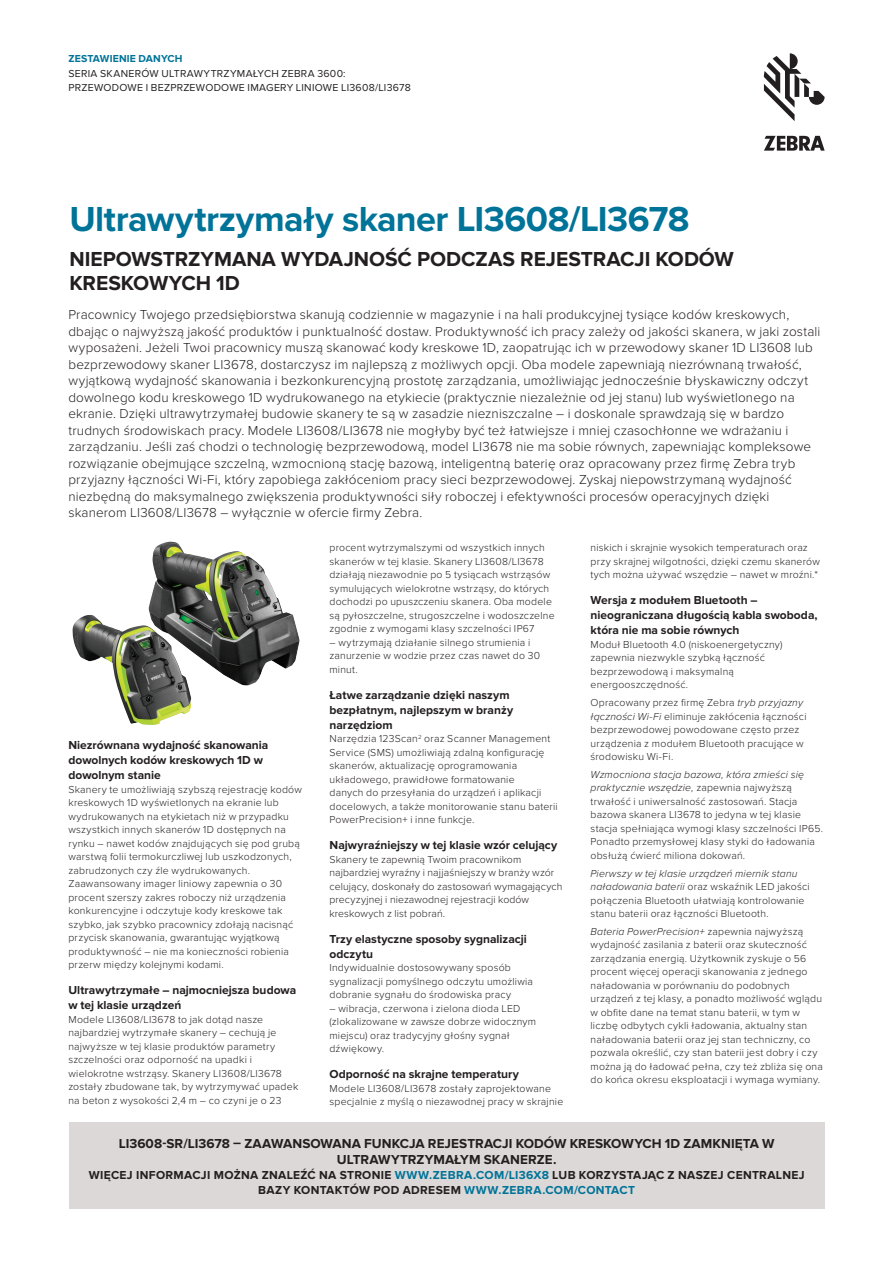
<style>
.page{position:relative;width:893px;height:1263px;background:#fff}
.page>*{position:absolute;margin:0;border:0;box-sizing:border-box;transform-origin:0 0}
.Title_Headline{font:700 36px "Proxima Nova";letter-spacing:-.015em;color:#007398}
.Title_Subhead{font:700 21px/24px "Proxima Nova";letter-spacing:-.005em;color:#231f20}
.Intro_Body_Copy{font:300 13.5px/16.5px "Proxima Nova";letter-spacing:.01em;color:#231f20}
.Callout_1{font:700 13.5px/16.5px "Proxima Nova";letter-spacing:.005em;color:#231f20;text-align:center}
.Heading_2{font:700 12px/15px "Proxima Nova";color:#231f20}
.Call_to_Action{font:700 12px/15px "Proxima Nova";letter-spacing:.03em;color:#231f20;text-align:center}
.Body_copy{font:300 10.5px/13.5px "Proxima Nova";letter-spacing:.02em;color:#231f20}
.Zebra_Product_Descri{font:10.5px/14.2px "Proxima Nova";letter-spacing:.025em;color:#231f20}
.Zebra_Asset_Name{font:700 10.5px "Proxima Nova";letter-spacing:.01em;color:#007398}
.s1{font-style:italic}
.s2{color:#007398}
</style>
<div class="page">
<svg style="left:764px;top:54px;width:61px;height:67px"></svg>
<svg style="left:764px;top:136px;width:61px;height:15px"></svg>
<div style="left:69px;top:1123px;width:755px;height:86px;background:#dcd8d7"></div>
<img style="left:72px;top:542px;width:228px;height:183px">
<p class="Zebra_Asset_Name" style="left:68px;top:53px;width:115px">ZESTAWIENIE DANYCH</p>
<p class="Zebra_Product_Descri" style="left:68px;top:66px;width:344px">SERIA SKANERÓW ULTRAWYTRZYMAŁYCH ZEBRA 3600:<br>PRZEWODOWE I BEZPRZEWODOWE IMAGERY LINIOWE LI3608/LI3678</p>
<p class="Title_Headline" style="left:69px;top:198px;width:622px">Ultrawytrzymały skaner LI3608/LI3678</p>
<p class="Title_Subhead" style="left:69px;top:247px;width:666px">NIEPOWSTRZYMANA WYDAJNOŚĆ PODCZAS REJESTRACJI KODÓW<br>KRESKOWYCH 1D</p>
<p class="Intro_Body_Copy" style="left:68px;top:306px;width:753px">Pracownicy Twojego przedsiębiorstwa skanują codziennie w magazynie i na hali produkcyjnej tysiące kodów kreskowych, dbając o najwyższą jakość produktów i punktualność dostaw. Produktywność ich pracy zależy od jakości skanera, w jaki zostali wyposażeni. Jeżeli Twoi pracownicy muszą skanować kody kreskowe 1D, zaopatrując ich w przewodowy skaner 1D LI3608 lub bezprzewodowy skaner LI3678, dostarczysz im najlepszą z możliwych opcji. Oba modele zapewniają niezrównaną trwałość, wyjątkową wydajność skanowania i bezkonkurencyjną prostotę zarządzania, umożliwiając jednocześnie błyskawiczny odczyt dowolnego kodu kreskowego 1D wydrukowanego na etykiecie (praktycznie niezależnie od jej stanu) lub wyświetlonego na ekranie. Dzięki ultrawytrzymałej budowie skanery te są w zasadzie niezniszczalne – i doskonale sprawdzają się w bardzo trudnych środowiskach pracy. Modele LI3608/LI3678 nie mogłyby być też łatwiejsze i mniej czasochłonne we wdrażaniu i zarządzaniu. Jeśli zaś chodzi o technologię bezprzewodową, model LI3678 nie ma sobie równych, zapewniając kompleksowe rozwiązanie obejmujące szczelną, wzmocnioną stację bazową, inteligentną baterię oraz opracowany przez firmę Zebra tryb przyjazny łączności Wi-Fi, który zapobiega zakłóceniom pracy sieci bezprzewodowej. Zyskaj niepowstrzymaną wydajność niezbędną do maksymalnego zwiększenia produktywności siły roboczej i efektywności procesów operacyjnych dzięki skanerom LI3608/LI3678 – wyłącznie w ofercie firmy Zebra.</p>
<p class="Body_copy" style="left:329px;top:541px;width:227px">procent wytrzymalszymi od wszystkich innych skanerów w tej klasie. Skanery LI3608/LI3678 działają niezawodnie po 5 tysiącach wstrząsów symulujących wielokrotne wstrząsy, do których dochodzi po upuszczeniu skanera. Oba modele są pyłoszczelne, strugoszczelne i wodoszczelne zgodnie z wymogami klasy szczelności IP67</p>
<p class="Body_copy" style="left:329px;top:636px;width:212px">– wytrzymają działanie silnego strumienia i zanurzenie w wodzie przez czas nawet do 30 minut.</p>
<p class="Heading_2" style="left:329px;top:688px;width:185px">Łatwe zarządzanie dzięki naszym bezpłatnym, najlepszym w branży narzędziom</p>
<p class="Body_copy" style="left:329px;top:732px;width:230px">Narzędzia 123Scan<sup>2</sup> oraz Scanner Management Service (SMS) umożliwiają zdalną konfigurację skanerów, aktualizację oprogramowania układowego, prawidłowe formatowanie<br>danych do przesyłania do urządzeń i aplikacji docelowych, a także monitorowanie stanu baterii PowerPrecision+ i inne funkcje.</p>
<p class="Heading_2" style="left:329px;top:838px;width:229px">Najwyraźniejszy w tej klasie wzór celujący</p>
<p class="Body_copy" style="left:329px;top:853px;width:234px">Skanery te zapewnią Twoim pracownikom najbardziej wyraźny i najjaśniejszy w branży wzór celujący, doskonały do zastosowań wymagających precyzyjnej i niezawodnej rejestracji kodów kreskowych z list pobrań.</p>
<p class="Heading_2" style="left:329px;top:932px;width:199px">Trzy elastyczne sposoby sygnalizacji odczytu</p>
<p class="Body_copy" style="left:329px;top:961px;width:205px">Indywidualnie dostosowywany sposób sygnalizacji pomyślnego odczytu umożliwia dobranie sygnału do środowiska pracy</p>
<p class="Body_copy" style="left:329px;top:1002px;width:208px">– wibracja, czerwona i zielona dioda LED (zlokalizowane w zawsze dobrze widocznym miejscu) oraz tradycyjny głośny sygnał dźwiękowy.</p>
<p class="Heading_2" style="left:329px;top:1067px;width:191px">Odporność na skrajne temperatury</p>
<p class="Body_copy" style="left:329px;top:1082px;width:235px">Modele LI3608/LI3678 zostały zaprojektowane specjalnie z myślą o niezawodnej pracy w skrajnie</p>
<p class="Body_copy" style="left:590px;top:541px;width:231px">niskich i skrajnie wysokich temperaturach oraz przy skrajnej wilgotności, dzięki czemu skanerów tych można używać wszędzie – nawet w mroźni.*</p>
<p class="Heading_2" style="left:590px;top:593px;width:229px">Wersja z modułem Bluetooth – nieograniczana długością kabla swoboda, która nie ma sobie równych</p>
<p class="Body_copy" style="left:590px;top:638px;width:194px">Moduł Bluetooth 4.0 (niskoenergetyczny) zapewnia niezwykle szybką łączność bezprzewodową i maksymalną energooszczędność.</p>
<p class="Body_copy" style="left:590px;top:696px;width:218px">Opracowany przez firmę Zebra <span class="s1">tryb przyjazny łączności Wi-Fi</span> eliminuje zakłócenia łączności bezprzewodowej powodowane często przez urządzenia z modułem Bluetooth pracujące w środowisku Wi-Fi.</p>
<p class="Body_copy" style="left:590px;top:768px;width:234px"><span class="s1">Wzmocniona stacja bazowa, która zmieści się praktycznie wszędzie,</span> zapewnia najwyższą trwałość i uniwersalność zastosowań. Stacja bazowa skanera LI3678 to jedyna w tej klasie stacja spełniająca wymogi klasy szczelności IP65.<br>Ponadto przemysłowej klasy styki do ładowania obsłużą ćwierć miliona dokowań.</p>
<p class="Body_copy" style="left:590px;top:866px;width:221px"><span class="s1">Pierwszy w tej klasie urządzeń miernik stanu naładowania baterii</span> oraz wskaźnik LED jakości połączenia Bluetooth ułatwiają kontrolowanie stanu baterii oraz łączności Bluetooth.</p>
<p class="Body_copy" style="left:590px;top:925px;width:234px"><span class="s1">Bateria PowerPrecision+</span> zapewnia najwyższą wydajność zasilania z baterii oraz skuteczność zarządzania energią. Użytkownik zyskuje o 56 procent więcej operacji skanowania z jednego naładowania w porównaniu do podobnych urządzeń z tej klasy, a ponadto możliwość wglądu w obfite dane na temat stanu baterii, w tym w liczbę odbytych cykli ładowania, aktualny stan naładowania baterii oraz jej stan techniczny, co pozwala określić, czy stan baterii jest dobry i czy można ją do ładować pełna, czy też zbliża się ona do końca okresu eksploatacji i wymaga wymiany.</p>
<p class="Heading_2" style="left:68px;top:738px;width:201px">Niezrównana wydajność skanowania dowolnych kodów kreskowych 1D w dowolnym stanie</p>
<p class="Body_copy" style="left:68px;top:783px;width:235px">Skanery te umożliwiają szybszą rejestrację kodów kreskowych 1D wyświetlonych na ekranie lub wydrukowanych na etykietach niż w przypadku wszystkich innych skanerów 1D dostępnych na rynku – nawet kodów znajdujących się pod grubą warstwą folii termokurczliwej lub uszkodzonych, zabrudzonych czy źle wydrukowanych.<br>Zaawansowany imager liniowy zapewnia o 30 procent szerszy zakres roboczy niż urządzenia konkurencyjne i odczytuje kody kreskowe tak szybko, jak szybko pracownicy zdołają nacisnąć przycisk skanowania, gwarantując wyjątkową produktywność – nie ma konieczności robienia przerw między kolejnymi kodami.</p>
<p class="Heading_2" style="left:68px;top:983px;width:229px">Ultrawytrzymałe – najmocniejsza budowa w tej klasie urządzeń</p>
<p class="Body_copy" style="left:68px;top:1013px;width:231px">Modele LI3608/LI3678 to jak dotąd nasze najbardziej wytrzymałe skanery – cechują je najwyższe w tej klasie produktów parametry szczelności oraz odporność na upadki i wielokrotne wstrząsy. Skanery LI3608/LI3678 zostały zbudowane tak, by wytrzymywać upadek na beton z wysokości 2,4 m – co czyni je o 23</p>
<p class="Callout_1" style="left:119px;top:1135px;width:657px">LI3608-SR/LI3678 – ZAAWANSOWANA FUNKCJA REJESTRACJI KODÓW KRESKOWYCH 1D ZAMKNIĘTA W<br>ULTRAWYTRZYMAŁYM SKANERZE.</p>
<p class="Call_to_Action" style="left:89px;top:1168px;width:717px">WIĘCEJ INFORMACJI MOŻNA ZNALEŹĆ NA STRONIE <span class="s2">WWW.ZEBRA.COM/LI36X8</span> LUB KORZYSTAJĄC Z NASZEJ CENTRALNEJ<br>BAZY KONTAKTÓW POD ADRESEM <span class="s2">WWW.ZEBRA.COM/CONTACT</span></p>
</div>
